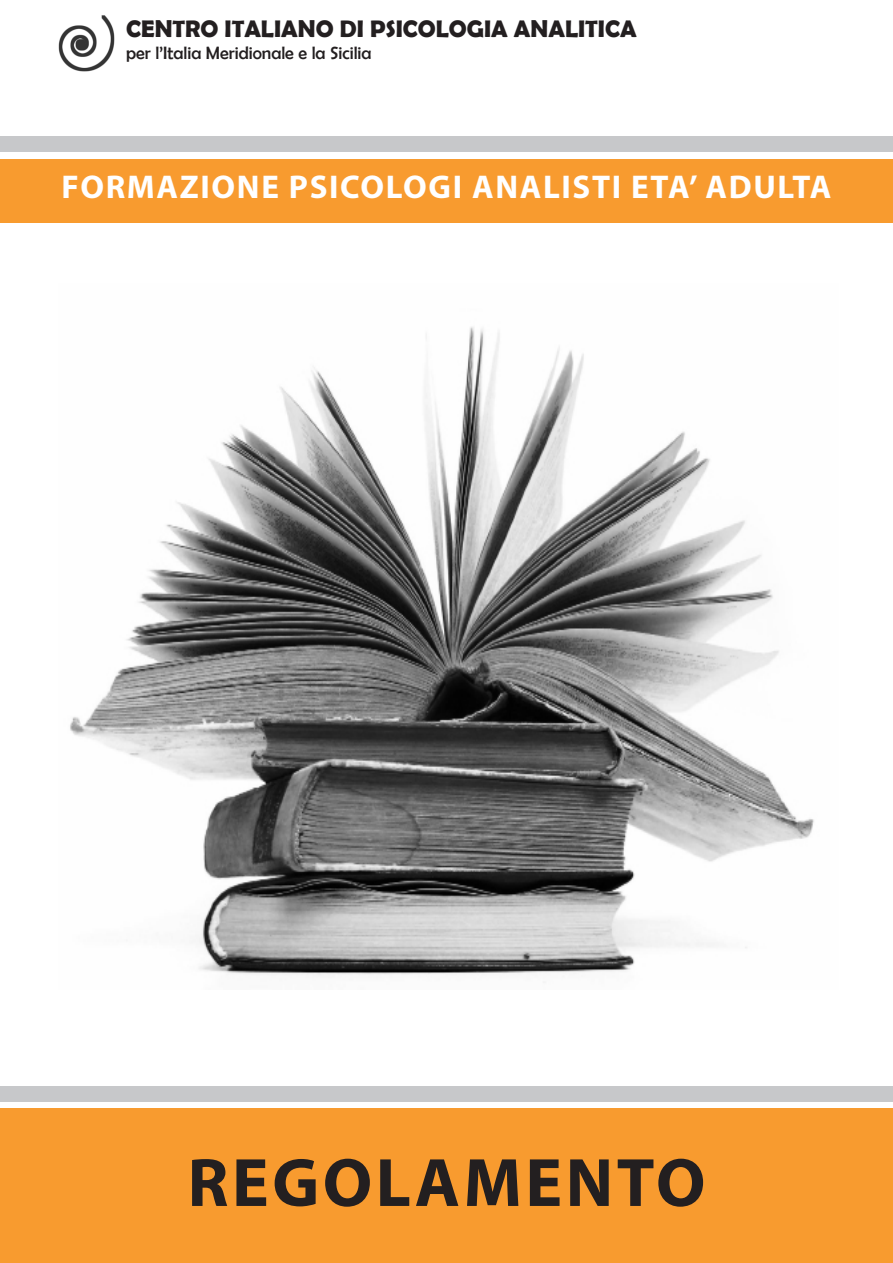
<style>
.page{position:relative;width:893px;height:1263px;background:#fff}
.page>*{position:absolute;margin:0;border:0;box-sizing:border-box;transform-origin:0 0}
.t1{font:700 69px "Myriad Pro";letter-spacing:.05em;color:#231f20}
.t2{font:700 33px "Myriad Pro";letter-spacing:.05em;color:#fff}
.t3{font:700 24px "Berlin Sans FB Demi";color:#231f20}
.t4{font:18px "Berlin Sans FB";color:#231f20}
</style>
<div class="page">
<div style="left:0;top:159px;width:893px;height:64px;background:#f89b2f"></div>
<img style="left:59px;top:15px;width:55px;height:57px">
<img style="left:70px;top:327px;width:744px;height:656px">
<div style="left:0;top:1086px;width:893px;height:16px;background:#c7c8ca"></div>
<div style="left:0;top:1108px;width:893px;height:155px;background:#f89b2f"></div>
<div style="left:0;top:136px;width:893px;height:16px;background:#c7c8ca"></div>
<p class="t3" style="left:126px;top:15px;width:512px">CENTRO ITALIANO DI PSICOLOGIA ANALITICA</p>
<p class="t4" style="left:126px;top:43px;width:247px">per l’Italia Meridionale e la Sicilia</p>
<p class="t2" style="left:61px;top:166px;width:772px">FORMAZIONE PSICOLOGI ANALISTI ETA’ ADULTA</p>
<p class="t1" style="left:188px;top:1138px;width:519px">REGOLAMENTO</p>
</div>
